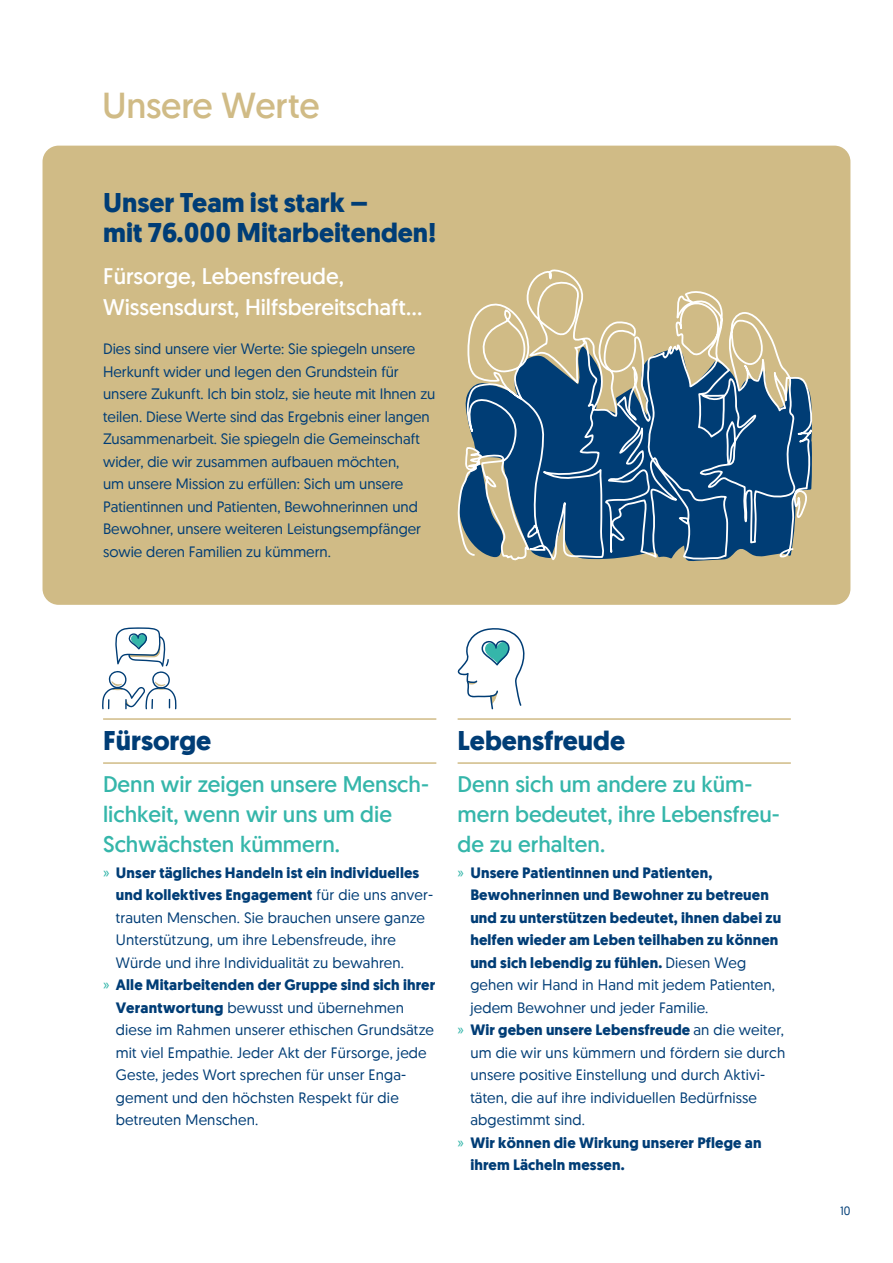
<style>
.page{position:relative;width:893px;height:1263px;background:#fff}
.page>*{position:absolute;margin:0;border:0;box-sizing:border-box;transform-origin:0 0}
.H2_-_Kapitel{font:36px "Geomanist News";letter-spacing:-.005em;color:#d0bb86}
.H3_-_Werte_Headline{font:700 27px/30px "Geomanist";color:#003d76}
.H4_-_Werte_Subheadline{font:22.5px/30px "Geomanist News";color:#35b6aa}
.H4_-_Werte_Subheadline-2{font:22.5px "Geomanist News";color:#fff}
.H3_-_Headline{font:15px/22.5px "Geomanist";letter-spacing:.01em;color:#003d76}
.t1{font:700 15px/22.5px "Geomanist";letter-spacing:.01em;color:#003d76}
.t2{font:12px "Geomanist";color:#003d76}
.s1{color:#35b6aa}
.s2{font-weight:700}
.s3{font-weight:400;color:#35b6aa}
.s4{font-weight:400}
</style>
<div class="page">
<div style="left:43px;top:146px;width:807px;height:459px;background:#d0bb86;border-radius:16px"></div>
<hr style="left:103px;top:718px;width:333px;height:2px;background:#d0bb86">
<hr style="left:103px;top:762px;width:333px;height:2px;background:#d0bb86">
<hr style="left:458px;top:718px;width:333px;height:2px;background:#d0bb86">
<hr style="left:458px;top:762px;width:333px;height:2px;background:#d0bb86">
<svg style="left:457px;top:269px;width:370px;height:336px"></svg>
<svg style="left:102px;top:627px;width:75px;height:82px"></svg>
<svg style="left:458px;top:628px;width:67px;height:81px"></svg>
<p class="H2_-_Kapitel" style="left:102px;top:82px;width:219px">Unsere Werte</p>
<p class="H3_-_Werte_Headline" style="left:103px;top:187px;width:335px">Unser Team ist stark –<br>mit 76.000 Mitarbeitenden!</p>
<p class="H4_-_Werte_Subheadline-2" style="left:103px;top:262px;width:242px">Fürsorge, Lebensfreude,</p>
<p class="H4_-_Werte_Subheadline-2" style="left:103px;top:292px;width:321px">Wissensdurst, Hilfsbereitschaft…</p>
<p class="H3_-_Headline" style="left:103px;top:337px;width:334px">Dies sind unsere vier Werte: Sie spiegeln unsere Herkunft wider und legen den Grundstein für unsere Zukunft. Ich bin stolz, sie heute mit Ihnen zu teilen. Diese Werte sind das Ergebnis einer langen Zusammenarbeit. Sie spiegeln die Gemeinschaft wider, die wir zusammen aufbauen möchten,<br>um unsere Mission zu erfüllen: Sich um unsere Patientinnen und Patienten, Bewohnerinnen und Bewohner, unsere weiteren Leistungsempfänger sowie deren Familien zu kümmern.</p>
<p class="H3_-_Werte_Headline" style="left:103px;top:725px;width:110px">Fürsorge</p>
<p class="H4_-_Werte_Subheadline" style="left:103px;top:769px;width:327px">Denn wir zeigen unsere Mensch&shy;lichkeit, wenn wir uns um die<br>Schwächsten kümmern.</p>
<p class="H3_-_Headline" style="left:116px;top:861px;width:319px;text-indent:-13px"><span class="s1">»</span> <span class="s2">Unser tägliches Handeln ist ein individuelles und kollektives Engagement</span> für die uns anver&shy;trauten Menschen. Sie brauchen unsere ganze Unterstützung, um ihre Lebensfreude, ihre Würde und ihre Individualität zu bewahren.</p>
<p class="H3_-_Headline" style="left:116px;top:973px;width:321px;text-indent:-13px"><span class="s1">»</span> <span class="s2">Alle Mitarbeitenden der Gruppe sind sich ihrer Verantwortung</span> bewusst und übernehmen diese im Rahmen unserer ethischen Grundsätze mit viel Empathie. Jeder Akt der Fürsorge, jede Geste, jedes Wort sprechen für unser Enga&shy;gement und den höchsten Respekt für die betreuten Menschen.</p>
<p class="H3_-_Werte_Headline" style="left:458px;top:725px;width:169px">Lebensfreude</p>
<p class="H4_-_Werte_Subheadline" style="left:458px;top:769px;width:324px">Denn sich um andere zu küm&shy;mern bedeutet, ihre Lebensfreu&shy;de zu erhalten.</p>
<p class="t1" style="left:470px;top:861px;width:312px;text-indent:-13px"><span class="s3">»</span> Unsere Patientinnen und Patienten, Bewohnerinnen und Bewohner zu betreuen und zu unterstützen bedeutet, ihnen dabei zu helfen wieder am Leben teilhaben zu können und sich lebendig zu fühlen. <span class="s4">Diesen Weg gehen wir Hand in Hand mit jedem Patienten, jedem Bewohner und jeder Familie.</span></p>
<p class="H3_-_Headline" style="left:470px;top:1018px;width:316px;text-indent:-13px"><span class="s1">»</span> <span class="s2">Wir geben unsere Lebensfreude</span> an die weiter, um die wir uns kümmern und fördern sie durch unsere positive Einstellung und durch Aktivi&shy;täten, die auf ihre individuellen Bedürfnisse abgestimmt sind.</p>
<p class="t1" style="left:470px;top:1131px;width:293px;text-indent:-13px"><span class="s3">»</span> Wir können die Wirkung unserer Pflege an ihrem Lächeln messen.</p>
<p class="t2" style="left:840px;top:1203px;width:12px">10</p>
</div>
